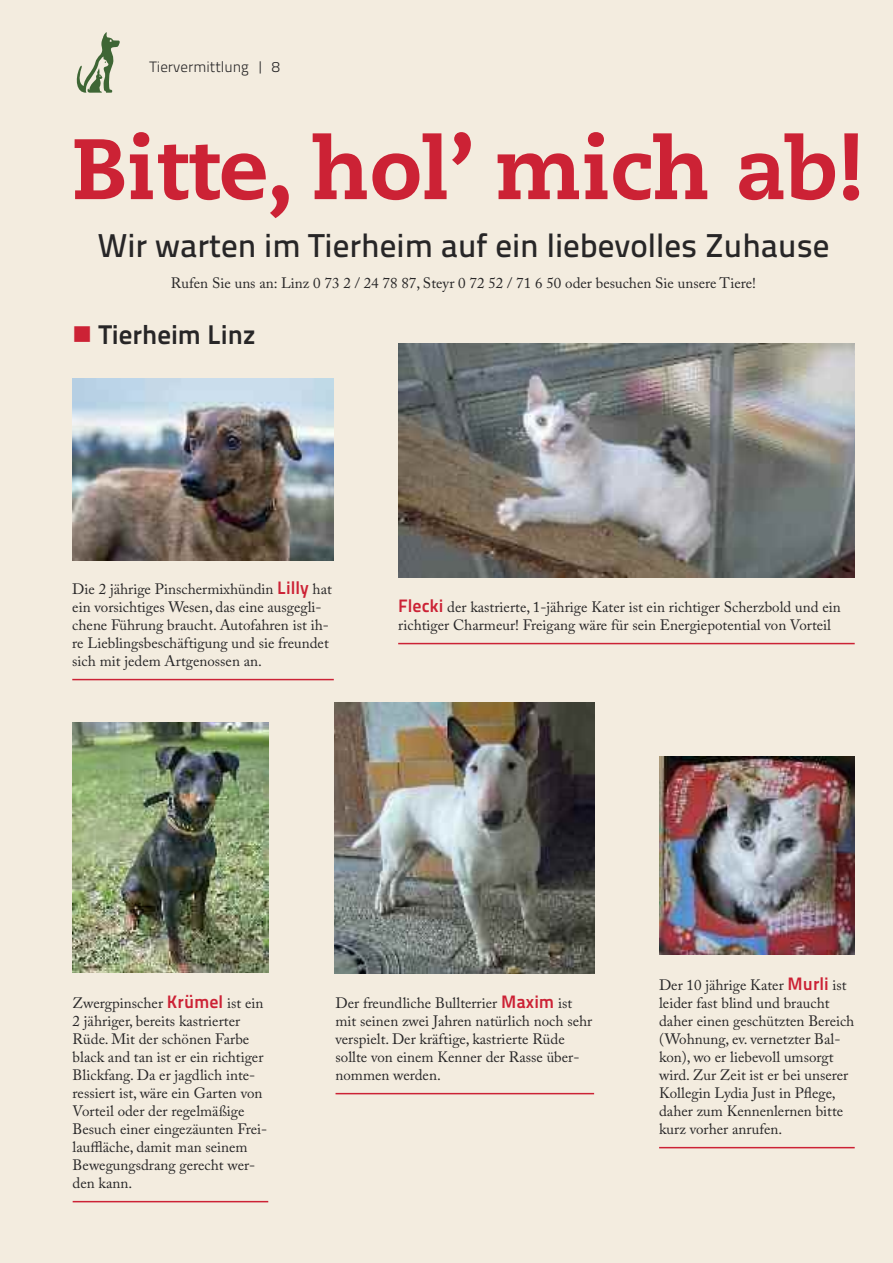
<style>
.page{position:relative;width:893px;height:1263px;background:#f3ecdf}
.page>*{position:absolute;margin:0;border:0;box-sizing:border-box;transform-origin:0 0}
.t1{font:800 85.5px "Caecilia";color:#cc2235}
.t2{font:33px "Titillium Text 25 L 600 wt";color:#272627}
.t3{font:27px "Titillium Text 25 L 800 wt";color:#272627}
.t4{font:15px/18px "Adobe Caslon Pro";color:#272627}
.t5{font:15px "Titillium Text 25 L 250 wt";color:#272627}
.s1{color:#cc2235}
.s2{font-family:"Titillium Maps 29 L 800 wt";font-size:18px;color:#cc2235}
</style>
<div class="page">
<svg style="left:76px;top:32px;width:44px;height:61px"></svg>
<img style="left:398px;top:344px;width:457px;height:234px">
<hr style="left:398px;top:643px;width:457px;height:1px;background:#cc2235">
<img style="left:334px;top:703px;width:260px;height:271px">
<img style="left:659px;top:757px;width:196px;height:198px">
<hr style="left:336px;top:1093px;width:258px;height:1px;background:#cc2235">
<img style="left:73px;top:378px;width:261px;height:182px">
<hr style="left:73px;top:1201px;width:195px;height:1px;background:#cc2235">
<img style="left:73px;top:722px;width:195px;height:250px">
<hr style="left:72px;top:679px;width:262px;height:1px;background:#cc2235">
<hr style="left:659px;top:1147px;width:196px;height:1px;background:#cc2235">
<p class="t5" style="left:149px;top:61px;width:132px">Tiervermittlung | 8</p>
<h1 class="t1" style="left:72px;top:133px;width:793px">Bitte, hol’ mich ab!</h1>
<h2 class="t2" style="left:97px;top:233px;width:734px">Wir warten im Tierheim auf ein liebevolles Zuhause</h2>
<p class="t4" style="left:171px;top:276px;width:586px">Rufen Sie uns an: Linz 0 73 2 / 24 78 87, Steyr 0 72 52 / 71 6 50 oder besuchen Sie unsere Tiere!</p>
<h3 class="t3" style="left:72px;top:325px;width:185px"><span class="s1">■</span> Tierheim Linz</h3>
<p class="t4" style="left:72px;top:582px;width:261px">Die 2 jährige Pinschermixhündin <span class="s2">Lilly</span> hat ein vorsichtiges Wesen, das eine ausgegli&shy;chene Führung braucht. Autofahren ist ih&shy;re Lieblingsbeschäftigung und sie freundet sich mit jedem Artgenossen an.</p>
<p class="t4" style="left:398px;top:600px;width:444px"><span class="s2">Flecki</span> der kastrierte, 1-jährige Kater ist ein richtiger Scherzbold und ein richtiger Charmeur! Freigang wäre für sein Energiepotential von Vorteil</p>
<p class="t4" style="left:73px;top:996px;width:196px">Zwergpinscher <span class="s2">Krümel</span> ist ein<br>2 jähriger, bereits kastrierter<br>Rüde. Mit der schönen Farbe black and tan ist er ein richtiger<br>Blickfang. Da er jagdlich inte&shy;ressiert ist, wäre ein Garten von<br>Vorteil oder der regelmäßige<br>Besuch einer eingezäunten Frei&shy;lauffläche, damit man seinem<br>Bewegungsdrang gerecht wer&shy;den kann.</p>
<p class="t4" style="left:336px;top:996px;width:258px">Der freundliche Bullterrier <span class="s2">Maxim</span> ist mit seinen zwei Jahren natürlich noch sehr verspielt. Der kräftige, kastrierte Rüde sollte von einem Kenner der Rasse über&shy;nommen werden.</p>
<p class="t4" style="left:659px;top:978px;width:197px">Der 10 jährige Kater <span class="s2">Murli</span> ist leider fast blind und braucht daher einen geschützten Bereich (Wohnung, ev. vernetzter Bal&shy;kon), wo er liebevoll umsorgt wird. Zur Zeit ist er bei unserer<br>Kollegin Lydia Just in Pflege, daher zum Kennenlernen bitte kurz vorher anrufen.</p>
</div>
